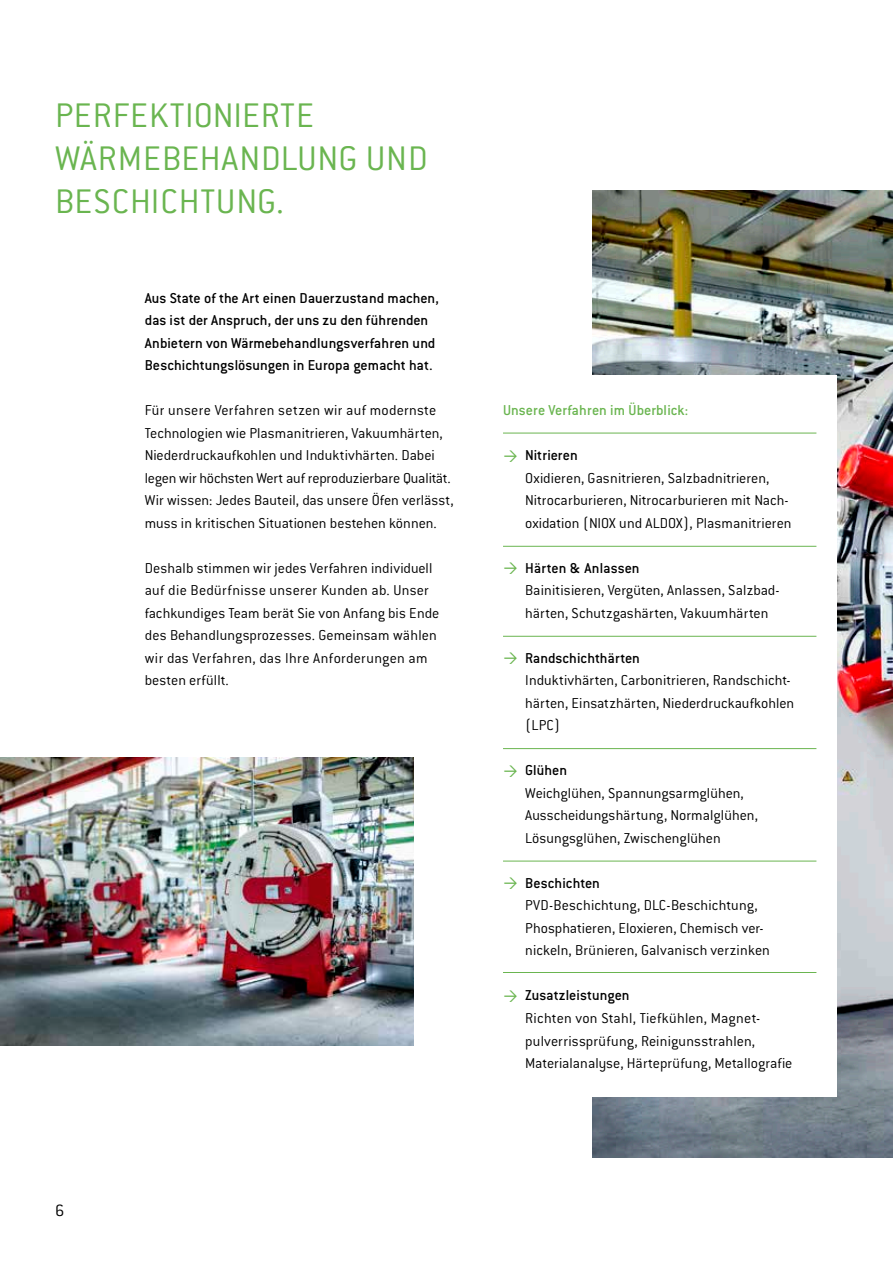
<style>
.page{position:relative;width:893px;height:1263px;background:#fff}
.page>*{position:absolute;margin:0;border:0;box-sizing:border-box;transform-origin:0 0}
.t1{font:300 37.5px/43px "Conduit ITC Pro";letter-spacing:.025em;color:#6ab550}
.t2{font:300 18px "Conduit ITC Pro";color:#000}
.t3{font:300 15.75px/22.5px "Conduit ITC Pro";letter-spacing:.005em;color:#000}
.t4{font:500 15.75px/22.5px "Conduit ITC Pro";color:#000}
.t5{font:500 15.75px "Conduit ITC Pro";letter-spacing:.005em;color:#6ab550}
</style>
<div class="page">
<img style="left:593px;top:190px;width:300px;height:968px">
<div style="left:481px;top:375px;width:356px;height:722px;background:#fff"></div>
<hr style="left:503px;top:546px;width:313px;height:1px;background:#6ab550">
<hr style="left:503px;top:636px;width:313px;height:1px;background:#6ab550">
<hr style="left:503px;top:748px;width:313px;height:1px;background:#6ab550">
<hr style="left:503px;top:861px;width:313px;height:1px;background:#6ab550">
<hr style="left:503px;top:972px;width:313px;height:1px;background:#6ab550">
<hr style="left:503px;top:433px;width:313px;height:1px;background:#6ab550">
<img style="left:0;top:757px;width:413px;height:288px">
<h1 class="t1" style="left:55px;top:94px;width:374px">PERFEKTIONIERTE<br>WÄRMEBEHANDLUNG UND<br>BESCHICHTUNG.</h1>
<p class="t4" style="left:145px;top:287px;width:296px">Aus State of the Art einen Dauerzustand machen, das ist der Anspruch, der uns zu den führenden Anbietern von Wärmebehandlungsverfahren und Beschichtungslösungen in Europa gemacht hat.</p>
<p class="t3" style="left:145px;top:399px;width:310px">Für unsere Verfahren setzen wir auf modernste Technologien wie Plasmanitrieren, Vakuumhärten, Niederdruckaufkohlen und Induktivhärten. Dabei legen wir höchsten Wert auf reproduzierbare Qualität.<br>Wir wissen: Jedes Bauteil, das unsere Öfen verlässt, muss in kritischen Situationen bestehen können.</p>
<p class="t3" style="left:145px;top:557px;width:296px">Deshalb stimmen wir jedes Verfahren individuell auf die Bedürfnisse unserer Kunden ab. Unser fachkundiges Team berät Sie von Anfang bis Ende des Behandlungsprozesses. Gemeinsam wählen wir das Verfahren, das Ihre Anforderungen am besten erfüllt.</p>
<p class="t5" style="left:503px;top:402px;width:187px">Unsere Verfahren im Überblick:</p>
<p class="t4" style="left:525px;top:444px;width:54px">Nitrieren</p>
<p class="t3" style="left:525px;top:467px;width:268px">Oxidieren, Gasnitrieren, Salzbadnitrieren,<br>Nitrocarburieren, Nitrocarburieren mit Nach&shy;oxidation (NIOX und ALDOX), Plasmanitrieren</p>
<p class="t4" style="left:525px;top:557px;width:116px">Härten &amp; Anlassen</p>
<p class="t3" style="left:525px;top:579px;width:256px">Bainitisieren, Vergüten, Anlassen, Salzbad&shy;härten, Schutzgashärten, Vakuumhärten</p>
<p class="t4" style="left:525px;top:647px;width:116px">Randschichthärten</p>
<p class="t3" style="left:525px;top:669px;width:271px">Induktivhärten, Carbonitrieren, Randschicht&shy;härten, Einsatzhärten, Niederdruckaufkohlen (LPC)</p>
<p class="t4" style="left:525px;top:759px;width:43px">Glühen</p>
<p class="t3" style="left:525px;top:782px;width:234px">Weichglühen, Spannungsarmglühen,<br>Ausscheidungshärtung, Normalglühen,<br>Lösungsglühen, Zwischenglühen</p>
<p class="t4" style="left:525px;top:872px;width:76px">Beschichten</p>
<p class="t3" style="left:525px;top:894px;width:246px">PVD-Beschichtung, DLC-Beschichtung,<br>Phosphatieren, Eloxieren, Chemisch ver&shy;nickeln, Brünieren, Galvanisch verzinken</p>
<p class="t4" style="left:525px;top:984px;width:106px">Zusatzleistungen</p>
<p class="t3" style="left:525px;top:1007px;width:269px">Richten von Stahl, Tiefkühlen, Magnet&shy;pulverrissprüfung, Reinigunsstrahlen,<br>Materialanalyse, Härteprüfung, Metallografie</p>
<p class="t2" style="left:55px;top:1200px;width:11px">6</p>
</div>
